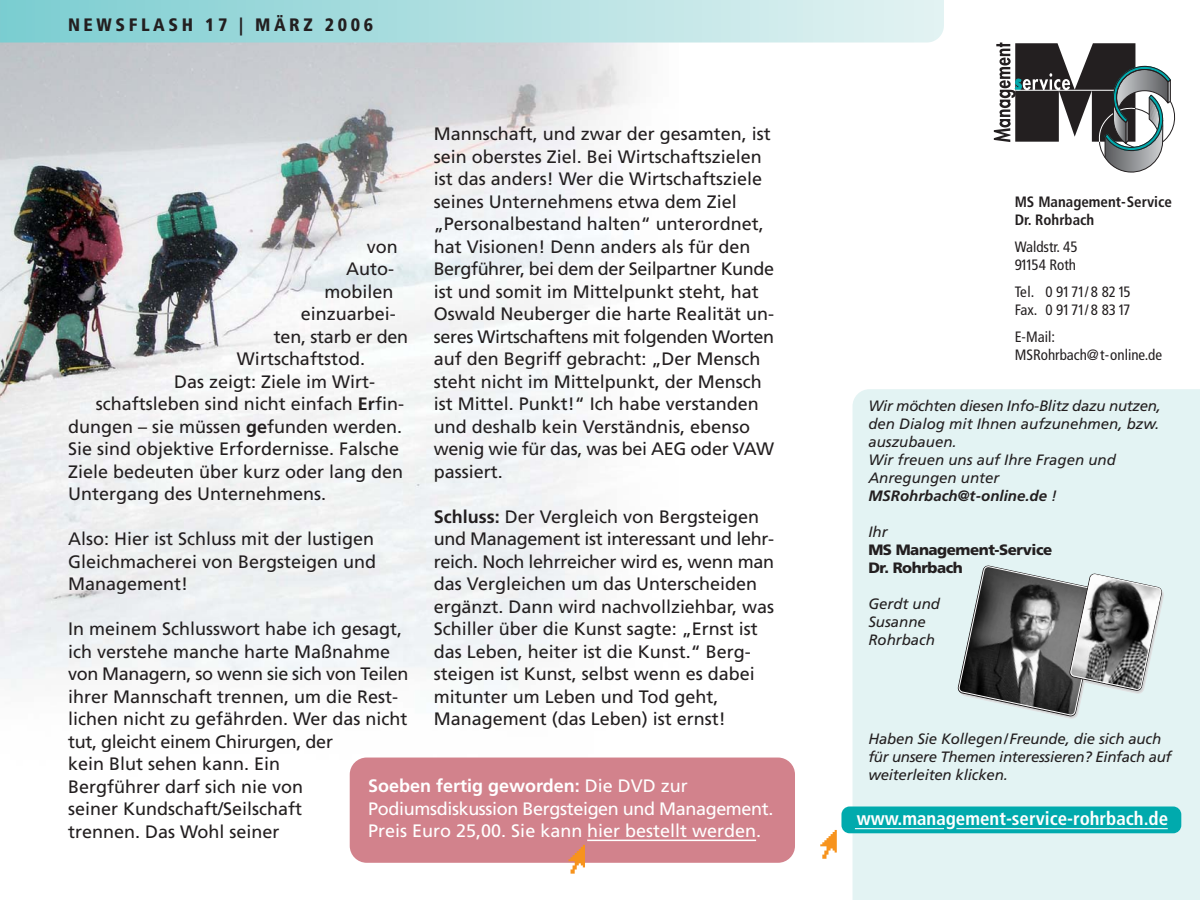
<style>
.page{position:relative;width:1200px;height:900px;background:#fff}
.page>*{position:absolute;margin:0;border:0;box-sizing:border-box;transform-origin:0 0}
.t1{font:700 condensed 18.9px "Frutiger";color:#fff}
.t2{font:18px/22.5px "Frutiger";color:#231f20}
.t3{font:18px/22.5px "Frutiger";letter-spacing:-.02em;color:#fff}
.t4{font:900 condensed 18px "Frutiger";letter-spacing:.2em;color:#231f20}
.t5{font:italic 15px/18px "Frutiger";letter-spacing:-.01em;color:#231f20}
.t6{font:condensed 15px/18px "Frutiger";color:#231f20}
.t7{font:700 condensed 15px/18px "Frutiger";color:#231f20}
.t8{font:900 15px/18px "Frutiger";letter-spacing:-.03em;color:#231f20}
.t9{font:condensed 15px/18px "Frutiger";letter-spacing:-.05em;color:#231f20}
.s1{font-weight:700}
</style>
<div class="page">
<img style="left:0;top:43px;width:679px;height:772px">
<svg style="left:994px;top:43px;width:182px;height:130px"></svg>
<svg style="left:0;top:0;width:944px;height:43px;background:#afdfe1"></svg>
<div style="left:853px;top:389px;width:347px;height:511px;background:#e3f3f3"></div>
<div style="left:841px;top:807px;width:340px;height:26px;background:#00aaad;border-radius:8px"></div>
<svg style="left:820px;top:830px;width:17px;height:29px"></svg>
<hr style="left:855px;top:828px;width:89px;height:1px;background:#fff">
<hr style="left:956px;top:828px;width:212px;height:1px;background:#fff">
<svg style="left:958px;top:566px;width:206px;height:153px;background:#888c8c"></svg>
<div style="left:350px;top:758px;width:445px;height:105px;background:#d2828c;border-radius:17px"></div>
<hr style="left:587px;top:840px;width:169px;height:1px;background:#fff">
<svg style="left:568px;top:845px;width:17px;height:29px"></svg>
<p class="t4" style="left:68px;top:17px;width:307px">NEWSFLASH 17 | MÄRZ 2006</p>
<p class="t2" style="left:434px;top:124px;width:342px">Mannschaft, und zwar der gesamten, ist sein oberstes Ziel. Bei Wirtschaftszielen ist das anders! Wer die Wirtschaftsziele seines Unternehmens etwa dem Ziel „Personalbestand halten“ unterordnet, hat Visionen! Denn anders als für den Bergführer, bei dem der Seilpartner Kunde ist und somit im Mittelpunkt steht, hat Oswald Neuberger die harte Realität un&shy;seres Wirtschaftens mit folgenden Worten auf den Begriff gebracht: „Der Mensch steht nicht im Mittelpunkt, der Mensch ist Mittel. Punkt!“ Ich habe verstanden und deshalb kein Verständnis, ebenso wenig wie für das, was bei AEG oder VAW passiert.</p>
<p class="t2" style="left:434px;top:507px;width:342px"><span class="s1">Schluss:</span> Der Vergleich von Bergsteigen und Management ist interessant und lehr&shy;reich. Noch lehrreicher wird es, wenn man das Vergleichen um das Unterscheiden ergänzt. Dann wird nachvollziehbar, was Schiller über die Kunst sagte: „Ernst ist das Leben, heiter ist die Kunst.“ Berg&shy;steigen ist Kunst, selbst wenn es dabei mitunter um Leben und Tod geht, Management (das Leben) ist ernst!</p>
<p class="t2" style="left:367px;top:237px;width:32px">von</p>
<p class="t2" style="left:346px;top:259px;width:49px">Auto-</p>
<p class="t2" style="left:324px;top:282px;width:71px">mobilen</p>
<p class="t2" style="left:301px;top:304px;width:97px">einzuarbei-</p>
<p class="t2" style="left:274px;top:327px;width:136px">ten, starb er den</p>
<p class="t2" style="left:237px;top:349px;width:130px">Wirtschaftstod.</p>
<p class="t2" style="left:174px;top:372px;width:203px">Das zeigt: Ziele im Wirt-</p>
<p class="t2" style="left:96px;top:394px;width:310px">schaftsleben sind nicht einfach <span class="s1">Er</span>fin-</p>
<p class="t2" style="left:68px;top:417px;width:336px">dungen – sie müssen <span class="s1">ge</span>funden werden.</p>
<p class="t2" style="left:68px;top:439px;width:333px">Sie sind objektive Erfordernisse. Falsche</p>
<p class="t2" style="left:68px;top:462px;width:337px">Ziele bedeuten über kurz oder lang den</p>
<p class="t2" style="left:68px;top:484px;width:260px">Untergang des Unternehmens.</p>
<p class="t2" style="left:68px;top:529px;width:310px;text-align:justify">Also: Hier ist Schluss mit der lustigen Gleichmacherei von Bergsteigen und Management!</p>
<p class="t2" style="left:68px;top:619px;width:342px">In meinem Schlusswort habe ich gesagt, ich verstehe manche harte Maßnahme von Managern, so wenn sie sich von Teilen ihrer Mannschaft trennen, um die Rest&shy;lichen nicht zu gefährden. Wer das nicht tut, gleicht einem Chirurgen, der<br>kein Blut sehen kann. Ein<br>Bergführer darf sich nie von<br>seiner Kundschaft/Seilschaft<br>trennen. Das Wohl seiner</p>
<p class="t3" style="left:368px;top:776px;width:407px"><span class="s1">Soeben fertig geworden:</span> Die DVD zur<br>Podiumsdiskussion Bergsteigen und Management.<br>Preis Euro 25,00. Sie kann hier bestellt werden.</p>
<p class="t7" style="left:1015px;top:194px;width:159px">MS Management- Service<br>Dr. Rohrbach</p>
<p class="t6" style="left:1015px;top:239px;width:64px">Waldstr. 45<br>91154 Roth</p>
<p class="t9" style="left:1015px;top:284px;width:118px">Tel. 0 91 71/ 8 82 15<br>Fax. 0 91 71/ 8 83 17</p>
<p class="t6" style="left:1015px;top:329px;width:149px">E-Mail:<br>MSRohrbach@t-online.de</p>
<p class="t5" style="left:868px;top:398px;width:294px">Wir möchten diesen Info-Blitz dazu nutzen, den Dialog mit Ihnen aufzunehmen, bzw. auszubauen.<br>Wir freuen uns auf Ihre Fragen und<br>Anregungen unter<br><span class="s1">MSRohrbach@t-online.de</span> !</p>
<p class="t5" style="left:868px;top:524px;width:21px">Ihr</p>
<p class="t8" style="left:868px;top:542px;width:185px">MS Management-Service<br>Dr. Rohrbach</p>
<p class="t5" style="left:868px;top:596px;width:73px">Gerdt und<br>Susanne<br>Rohrbach</p>
<p class="t5" style="left:868px;top:731px;width:305px">Haben Sie Kollegen/Freunde, die sich auch für unsere Themen interessieren? Einfach auf weiterleiten klicken.</p>
<p class="t1" style="left:857px;top:811px;width:313px">www.management-service-rohrbach.de</p>
</div>
